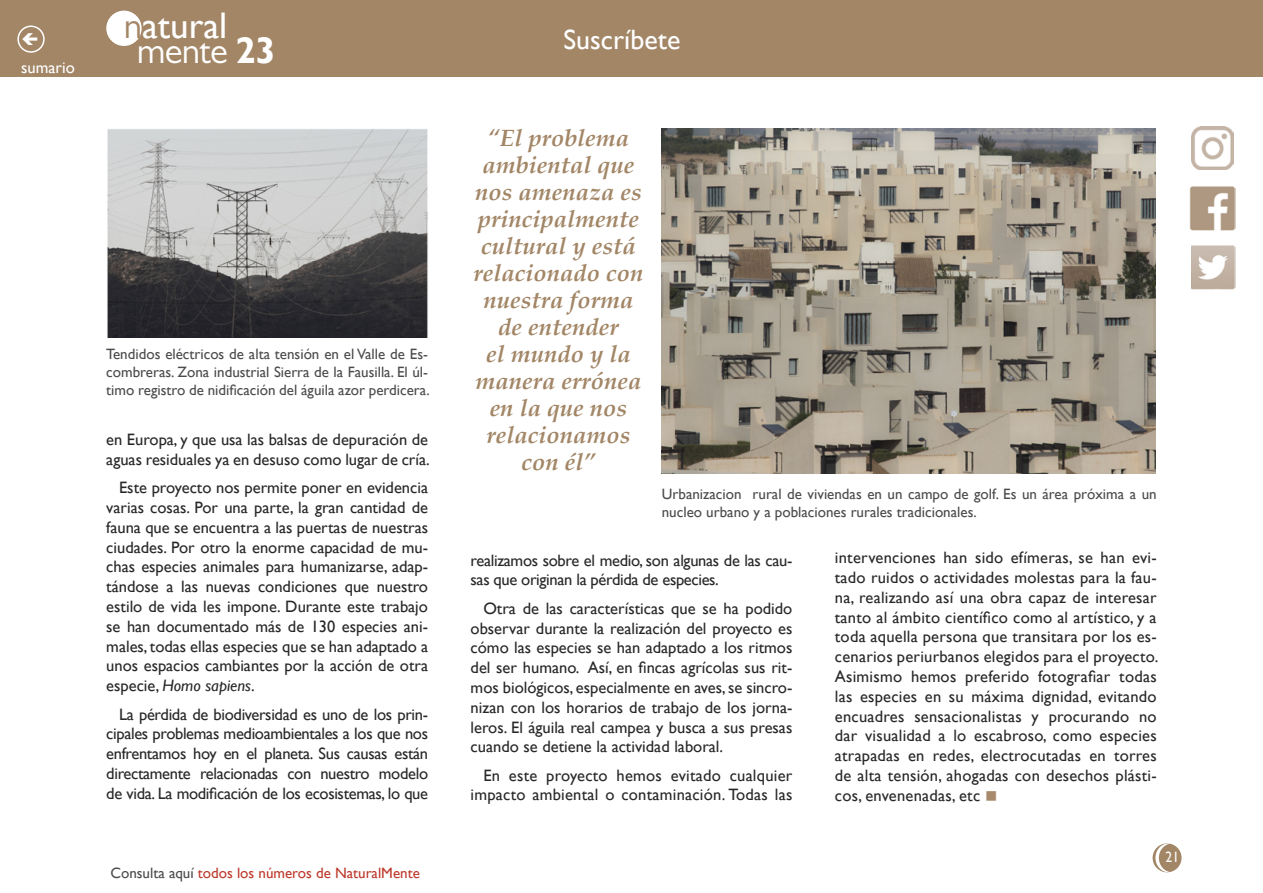
<style>
.page{position:relative;width:1263px;height:893px;background:#fff}
.page>*{position:absolute;margin:0;border:0;box-sizing:border-box;transform-origin:0 0}
.t1{font:37.05px "Gill Sans";color:#fff}
.t2{font:37.05px "Gill Sans MT Pro";letter-spacing:-.02em;color:#fff}
.t3{font:27.9px "Gill Sans";color:#fff}
.t4{font:italic 700 24px/27px "Palatino";color:#a28666;text-align:center}
.t5{font:16.5px/19.8px "Gill Sans";color:#282829;text-align:justify}
.t6{font:16.5px/19.8px "Gill Sans";letter-spacing:-.02em;color:#282829}
.t7{font:16.5px "Gill Sans";color:#fff}
.t8{font:15px/18px "Gill Sans";color:#4b4b4d}
.t9{font:15px "Gill Sans";color:#bd392b}
.t10{font:15px "Gill Sans";color:#fff;scale:.9 1}
.s1{font-family:"Gill Sans MT Pro";color:#a28666}
.s2{font-family:"Gill Sans";font-weight:700}
.s3{font-style:italic}
.s4{color:#4b4b4d}
.s5{color:#a78b6c}
</style>
<div class="page">
<div style="left:1153px;top:844px;width:28px;height:28px;background:#a28666;border-radius:50%"></div>
<div style="left:1152px;top:843px;width:29px;height:29px;border:2px solid #a28666;border-radius:50%"></div>
<div style="left:0;top:0;width:1263px;height:77px;background:#a28666"></div>
<div style="left:107px;top:11px;width:34px;height:34px;background:#fff;border-radius:50%"></div>
<div style="left:106px;top:11px;width:36px;height:35px;border:2px solid #fff;border-radius:50%"></div>
<svg style="left:1155px;top:843px;width:15px;height:29px"></svg>
<div style="left:17px;top:26px;width:28px;height:27px;border:2px solid #fff;border-radius:50%"></div>
<img style="left:1190px;top:186px;width:45px;height:44px">
<img style="left:1191px;top:246px;width:44px;height:44px">
<img style="left:1191px;top:127px;width:42px;height:42px">
<img style="left:107px;top:129px;width:321px;height:209px">
<img style="left:662px;top:129px;width:493px;height:344px">
<p class="t7" style="left:21px;top:58px;width:55px">sumario</p>
<h1 class="t1" style="left:124px;top:4px;width:105px"><span class="s1">n</span>atural</h1>
<h1 class="t2" style="left:137px;top:29px;width:140px">mente <span class="s2">23</span></h1>
<p class="t8" style="left:106px;top:345px;width:325px;text-align:justify">Tendidos eléctricos de alta tensión en el Valle de Es&shy;combreras. Zona industrial Sierra de la Fausilla. El úl&shy;timo registro de nidificación del águila azor perdicera.</p>
<p class="t5" style="left:106px;top:430px;width:325px">en Europa, y que usa las balsas de depuración de aguas residuales ya en desuso como lugar de cría.</p>
<p class="t5" style="left:106px;top:478px;width:323px;text-indent:13px">Este proyecto nos permite poner en evidencia varias cosas. Por una parte, la gran cantidad de fauna que se encuentra a las puertas de nuestras ciudades. Por otro la enorme capacidad de mu&shy;chas especies animales para humanizarse, adap&shy;tándose a las nuevas condiciones que nuestro estilo de vida les impone. Durante este trabajo se han documentado más de 130 especies ani&shy;males, todas ellas especies que se han adaptado a unos espacios cambiantes por la acción de otra especie, <span class="s3">Homo sapiens</span>.</p>
<p class="t5" style="left:106px;top:704px;width:323px;text-indent:13px">La pérdida de biodiversidad es uno de los prin&shy;cipales problemas medioambientales a los que nos enfrentamos hoy en el planeta. Sus causas están directamente relacionadas con nuestro modelo de vida. La modificación de los ecosistemas, lo que</p>
<p class="t9" style="left:110px;top:864px;width:311px"><span class="s4">Consulta aquí</span> todos los números de NaturalMente</p>
<h2 class="t3" style="left:563px;top:23px;width:118px">Suscríbete</h2>
<h3 class="t4" style="left:473px;top:125px;width:172px">“El problema ambiental que nos amenaza es principalmente cultural y está relacionado con nuestra forma de entender<br>el mundo y la manera errónea en la que nos relacionamos con él”</h3>
<p class="t8" style="left:662px;top:485px;width:496px">Urbanizacion rural de viviendas en un campo de golf. Es un área próxima a un nucleo urbano y a poblaciones rurales tradicionales.</p>
<p class="t6" style="left:471px;top:550px;width:323px">realizamos sobre el medio, son algunas de las cau&shy;sas que originan la pérdida de especies.</p>
<p class="t5" style="left:471px;top:599px;width:323px;text-indent:13px">Otra de las características que se ha podido observar durante la realización del proyecto es cómo las especies se han adaptado a los ritmos del ser humano. Así, en fincas agrícolas sus rit&shy;mos biológicos, especialmente en aves, se sincro&shy;nizan con los horarios de trabajo de los jorna&shy;leros. El águila real campea y busca a sus presas cuando se detiene la actividad laboral.</p>
<p class="t5" style="left:471px;top:765px;width:323px;text-align:right">En este proyecto hemos evitado cualquier impacto ambiental o contaminación. Todas las</p>
<p class="t5" style="left:835px;top:548px;width:325px">intervenciones han sido efímeras, se han evi&shy;tado ruidos o actividades molestas para la fau&shy;na, realizando así una obra capaz de interesar tanto al ámbito científico como al artístico, y a toda aquella persona que transitara por los es&shy;cenarios periurbanos elegidos para el proyecto.<br>Asimismo hemos preferido fotografiar todas las especies en su máxima dignidad, evitando encuadres sensacionalistas y procurando no dar visualidad a lo escabroso, como especies atrapadas en redes, electrocutadas en torres de alta tensión, ahogadas con desechos plásti&shy;cos, envenenadas, etc <span class="s5">■</span></p>
<p class="t10" style="left:1165px;top:849px;width:16px">21</p>
</div>
